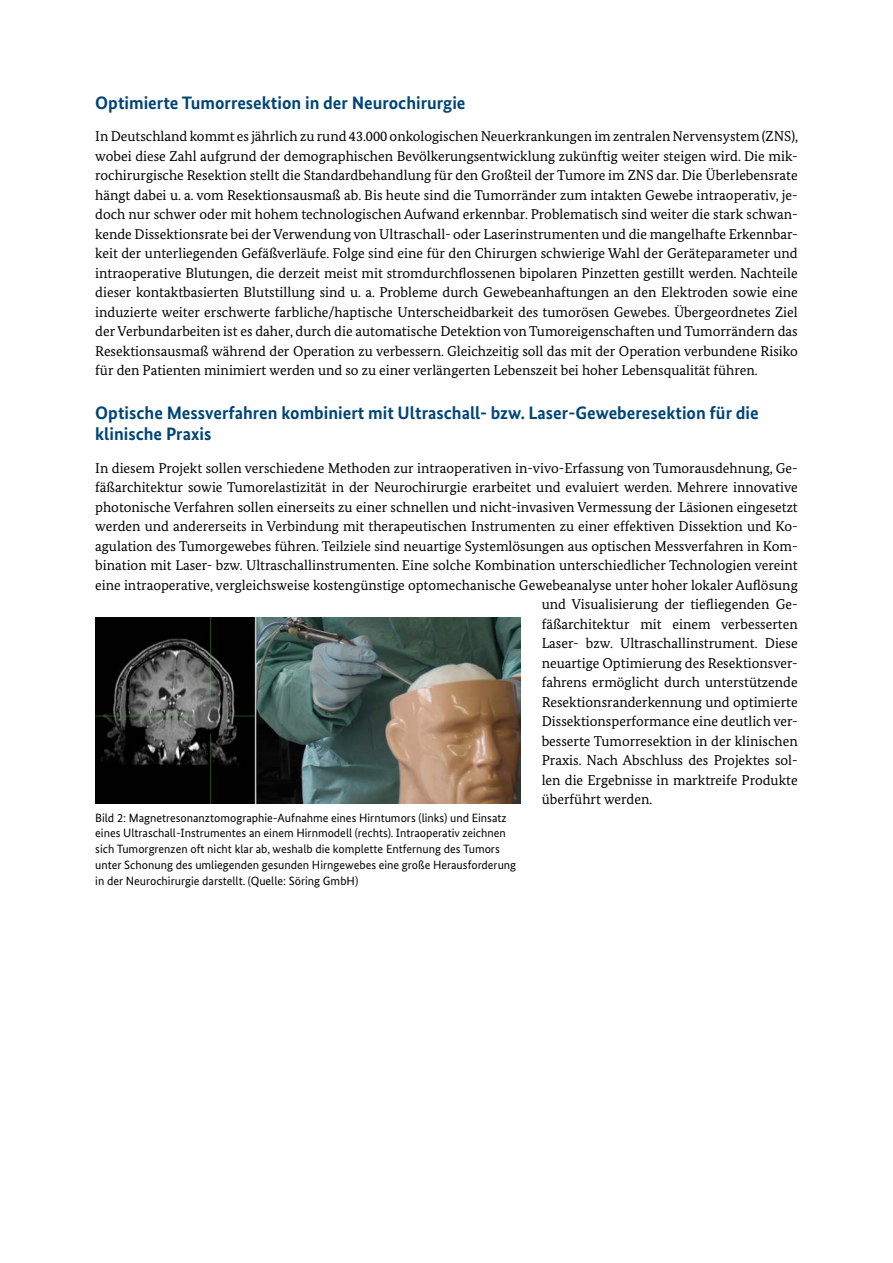
<style>
.page{position:relative;width:893px;height:1263px;background:#fff}
.page>*{position:absolute;margin:0;border:0;box-sizing:border-box;transform-origin:0 0}
.t1{font:700 18px/21.6px "Bundes Sans";color:#004577}
.t2{font:14.25px/19.5px "Bundes Serif";color:#000;text-align:justify}
.t3{font:12px/15.8px "Bundes Sans";color:#000}
</style>
<div class="page">
<img style="left:95px;top:617px;width:425px;height:187px">
<h3 class="t1" style="left:95px;top:92px;width:372px">Optimierte Tumorresektion in der Neurochirurgie</h3>
<p class="t2" style="left:95px;top:127px;width:704px">In Deutschland kommt es jährlich zu rund 43.000 onkologischen Neuerkrankungen im zentralen Nervensystem (ZNS), wobei diese Zahl aufgrund der demographischen Bevölkerungsentwicklung zukünftig weiter steigen wird. Die mik&shy;rochirurgische Resektion stellt die Standardbehandlung für den Großteil der Tumore im ZNS dar. Die Überlebensrate hängt dabei u. a. vom Resektionsausmaß ab. Bis heute sind die Tumorränder zum intakten Gewebe intraoperativ, je&shy;doch nur schwer oder mit hohem technologischen Aufwand erkennbar. Problematisch sind weiter die stark schwan&shy;kende Dissektionsrate bei der Verwendung von Ultraschall- oder Laserinstrumenten und die mangelhafte Erkennbar&shy;keit der unterliegenden Gefäßverläufe. Folge sind eine für den Chirurgen schwierige Wahl der Geräteparameter und intraoperative Blutungen, die derzeit meist mit stromdurchflossenen bipolaren Pinzetten gestillt werden. Nachteile dieser kontaktbasierten Blutstillung sind u. a. Probleme durch Gewebeanhaftungen an den Elektroden sowie eine induzierte weiter erschwerte farbliche/haptische Unterscheidbarkeit des tumorösen Gewebes. Übergeordnetes Ziel der Verbundarbeiten ist es daher, durch die automatische Detektion von Tumoreigenschaften und Tumorrändern das Resektionsausmaß während der Operation zu verbessern. Gleichzeitig soll das mit der Operation verbundene Risiko für den Patienten minimiert werden und so zu einer verlängerten Lebenszeit bei hoher Lebensqualität führen.</p>
<h3 class="t1" style="left:95px;top:402px;width:665px">Optische Messverfahren kombiniert mit Ultraschall- bzw. Laser-Geweberesektion für die klinische Praxis</h3>
<p class="t2" style="left:95px;top:458px;width:704px">In diesem Projekt sollen verschiedene Methoden zur intraoperativen in-vivo-Erfassung von Tumorausdehnung, Ge-</p>
<p class="t2" style="left:95px;top:477px;width:704px">fäßarchitektur sowie Tumorelastizität in der Neurochirurgie erarbeitet und evaluiert werden. Mehrere innovative</p>
<p class="t2" style="left:95px;top:497px;width:704px">photonische Verfahren sollen einerseits zu einer schnellen und nicht-invasiven Vermessung der Läsionen eingesetzt</p>
<p class="t2" style="left:95px;top:516px;width:704px">werden und andererseits in Verbindung mit therapeutischen Instrumenten zu einer effektiven Dissektion und Ko-</p>
<p class="t2" style="left:95px;top:536px;width:704px">agulation des Tumorgewebes führen. Teilziele sind neuartige Systemlösungen aus optischen Messverfahren in Kom-</p>
<p class="t2" style="left:95px;top:555px;width:704px">bination mit Laser- bzw. Ultraschallinstrumenten. Eine solche Kombination unterschiedlicher Technologien vereint</p>
<p class="t2" style="left:95px;top:575px;width:704px">eine intraoperative, vergleichsweise kostengünstige optomechanische Gewebeanalyse unter hoher lokaler Auflösung</p>
<p class="t2" style="left:542px;top:594px;width:258px">und Visualisierung der tiefliegenden Ge-</p>
<p class="t2" style="left:542px;top:614px;width:258px">fäßarchitektur mit einem verbesserten</p>
<p class="t2" style="left:542px;top:633px;width:258px">Laser- bzw. Ultraschallinstrument. Diese</p>
<p class="t2" style="left:542px;top:653px;width:258px">neuartige Optimierung des Resektionsver-</p>
<p class="t2" style="left:542px;top:672px;width:258px">fahrens ermöglicht durch unterstützende</p>
<p class="t2" style="left:542px;top:692px;width:258px">Resektionsranderkennung und optimierte</p>
<p class="t2" style="left:542px;top:711px;width:258px">Dissektionsperformance eine deutlich ver-</p>
<p class="t2" style="left:542px;top:731px;width:258px">besserte Tumorresektion in der klinischen</p>
<p class="t2" style="left:542px;top:750px;width:258px">Praxis. Nach Abschluss des Projektes sol-</p>
<p class="t2" style="left:542px;top:770px;width:258px">len die Ergebnisse in marktreife Produkte</p>
<p class="t2" style="left:542px;top:789px;width:112px">überführt werden.</p>
<p class="t3" style="left:95px;top:809px;width:423px">Bild 2: Magnetresonanztomographie-Aufnahme eines Hirntumors (links) und Einsatz eines Ultraschall-Instrumentes an einem Hirnmodell (rechts). Intraoperativ zeichnen sich Tumorgrenzen oft nicht klar ab, weshalb die komplette Entfernung des Tumors unter Schonung des umliegenden gesunden Hirngewebes eine große Herausforderung in der Neurochirurgie darstellt. (Quelle: Söring GmbH)</p>
</div>
